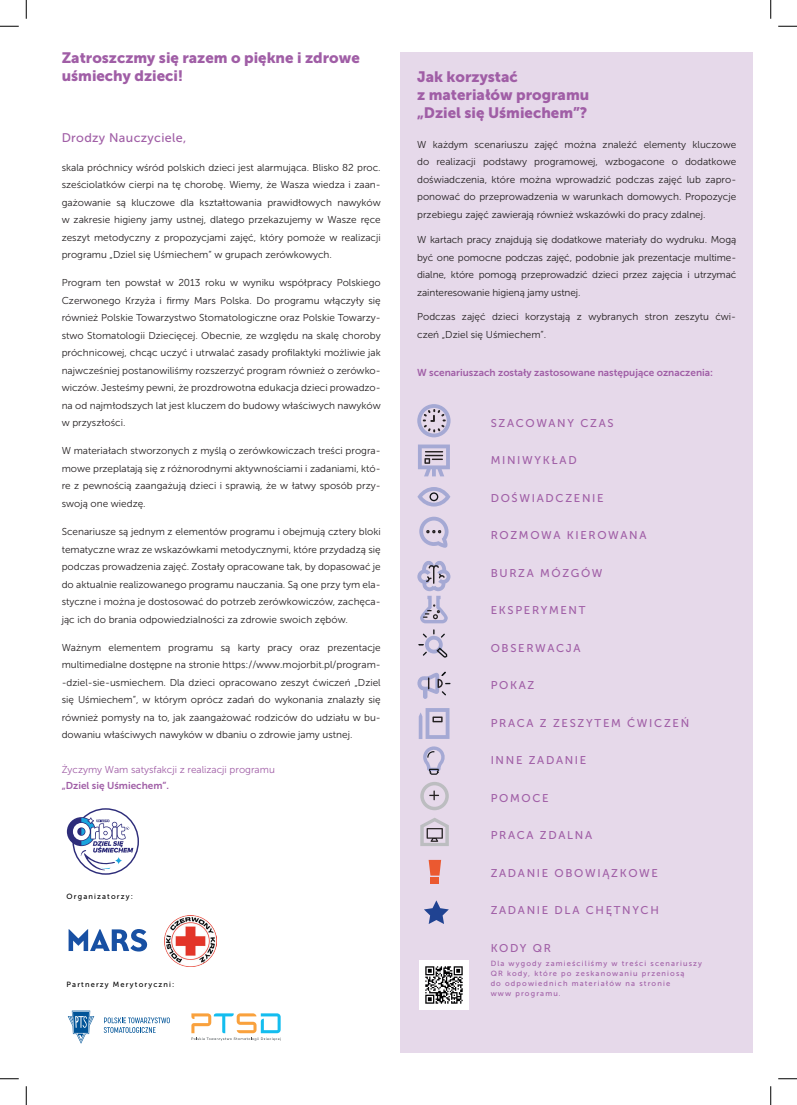
<style>
.page{position:relative;width:797px;height:1105px;background:#fff}
.page>*{position:absolute;margin:0;border:0;box-sizing:border-box;transform-origin:0 0}
.t1{font:15px/18px "Museo Sans 900";color:#a05ea6}
.t2{font:12.5px "Museo Sans 500";letter-spacing:.025em;color:#a05ea6}
.t3{font:11.25px "Museo Sans 500";letter-spacing:.15em;color:#a05ea6}
.t4{font:10px/17.5px "Museo Sans 300";color:#231f20;text-align:justify}
.t5{font:10px "Museo Sans 700";color:#a05ea6}
.t6{font:10px "Museo Sans 300";color:#a05ea6}
.t7{font:7.5px/10px "Museo Sans 500";letter-spacing:.15em;color:#a05ea6}
.t8{font:7.5px "Museo Sans 500";letter-spacing:.15em;color:#000}
</style>
<div class="page">
<div style="left:400px;top:52px;width:353px;height:1001px;background:#e6d9ea"></div>
<svg style="left:417px;top:404px;width:33px;height:33px"></svg>
<svg style="left:418px;top:444px;width:32px;height:32px"></svg>
<svg style="left:417px;top:487px;width:33px;height:19px"></svg>
<svg style="left:419px;top:517px;width:30px;height:31px"></svg>
<svg style="left:417px;top:561px;width:33px;height:62px"></svg>
<svg style="left:418px;top:629px;width:29px;height:29px"></svg>
<svg style="left:417px;top:672px;width:33px;height:27px"></svg>
<svg style="left:419px;top:708px;width:30px;height:31px"></svg>
<svg style="left:423px;top:747px;width:22px;height:28px"></svg>
<svg style="left:424px;top:900px;width:25px;height:24px"></svg>
<div style="left:430px;top:877px;width:9px;height:7px;background:#eb5930"></div>
<svg style="left:428px;top:860px;width:13px;height:16px"></svg>
<svg style="left:420px;top:818px;width:29px;height:28px"></svg>
<svg style="left:420px;top:782px;width:29px;height:28px"></svg>
<div style="left:419px;top:960px;width:49px;height:49px;background:#fff"></div>
<img style="left:425px;top:966px;width:38px;height:38px">
<svg style="left:191px;top:1013px;width:90px;height:28px"></svg>
<svg style="left:68px;top:1011px;width:26px;height:32px"></svg>
<svg style="left:104px;top:1017px;width:66px;height:16px"></svg>
<svg style="left:69px;top:929px;width:79px;height:22px"></svg>
<img style="left:165px;top:915px;width:51px;height:51px">
<div style="left:67px;top:817px;width:29px;height:29px;background:#2e2d7a;border-radius:50%"></div>
<svg style="left:72px;top:808px;width:67px;height:67px"></svg>
<svg style="left:0;top:25px;width:19px;height:2px"></svg>
<svg style="left:778px;top:25px;width:19px;height:2px"></svg>
<svg style="left:0;top:1078px;width:19px;height:1px"></svg>
<svg style="left:778px;top:1078px;width:19px;height:1px"></svg>
<svg style="left:25px;top:0;width:2px;height:19px"></svg>
<svg style="left:25px;top:1086px;width:2px;height:19px"></svg>
<svg style="left:770px;top:0;width:1px;height:19px"></svg>
<svg style="left:770px;top:1086px;width:1px;height:19px"></svg>
<h1 class="t1" style="left:62px;top:49px;width:299px">Zatroszczmy się razem o piękne i zdrowe uśmiechy dzieci!</h1>
<p class="t2" style="left:62px;top:131px;width:126px">Drodzy Nauczyciele,</p>
<p class="t4" style="left:62px;top:158px;width:320px">skala próchnicy wśród polskich dzieci jest alarmująca. Blisko 82 proc. sześciolatków cierpi na tę chorobę. Wiemy, że Wasza wiedza i zaan&shy;gażowanie są kluczowe dla kształtowania prawidłowych nawyków w zakresie higieny jamy ustnej, dlatego przekazujemy w Wasze ręce zeszyt metodyczny z propozycjami zajęć, który pomoże w realizacji programu „Dziel się Uśmiechem” w grupach zerówkowych.</p>
<p class="t4" style="left:62px;top:274px;width:320px">Program ten powstał w 2013 roku w wyniku współpracy Polskiego Czerwonego Krzyża i firmy Mars Polska. Do programu włączyły się również Polskie Towarzystwo Stomatologiczne oraz Polskie Towarzy&shy;stwo Stomatologii Dziecięcej. Obecnie, ze względu na skalę choroby próchnicowej, chcąc uczyć i utrwalać zasady profilaktyki możliwie jak najwcześniej postanowiliśmy rozszerzyć program również o zerówko&shy;wiczów. Jesteśmy pewni, że prozdrowotna edukacja dzieci prowadzo&shy;na od najmłodszych lat jest kluczem do budowy właściwych nawyków w przyszłości.</p>
<p class="t4" style="left:62px;top:442px;width:320px">W materiałach stworzonych z myślą o zerówkowiczach treści progra&shy;mowe przeplatają się z różnorodnymi aktywnościami i zadaniami, któ&shy;re z pewnością zaangażują dzieci i sprawią, że w łatwy sposób przy&shy;swoją one wiedzę.</p>
<p class="t4" style="left:62px;top:523px;width:320px">Scenariusze są jednym z elementów programu i obejmują cztery bloki tematyczne wraz ze wskazówkami metodycznymi, które przydadzą się podczas prowadzenia zajęć. Zostały opracowane tak, by dopasować je do aktualnie realizowanego programu nauczania. Są one przy tym ela&shy;styczne i można je dostosować do potrzeb zerówkowiczów, zachęca&shy;jąc ich do brania odpowiedzialności za zdrowie swoich zębów.</p>
<p class="t4" style="left:62px;top:638px;width:320px">Ważnym elementem programu są karty pracy oraz prezentacje multimedialne dostępne na stronie https://www.mojorbit.pl/program--dziel-sie-usmiechem. Dla dzieci opracowano zeszyt ćwiczeń „Dziel się Uśmiechem”, w którym oprócz zadań do wykonania znalazły się również pomysły na to, jak zaangażować rodziców do udziału w bu&shy;dowaniu właściwych nawyków w dbaniu o zdrowie jamy ustnej.</p>
<p class="t6" style="left:62px;top:764px;width:215px">Życzymy Wam satysfakcji z realizacji programu</p>
<p class="t5" style="left:62px;top:780px;width:109px">„Dziel się Uśmiechem”.</p>
<p class="t8" style="left:67px;top:892px;width:68px">Organizatorzy:</p>
<p class="t8" style="left:67px;top:980px;width:109px">Partnerzy Merytoryczni:</p>
<h1 class="t1" style="left:417px;top:67px;width:174px">Jak korzystać<br>z materiałów programu „Dziel się Uśmiechem”?</h1>
<p class="t4" style="left:417px;top:136px;width:320px">W każdym scenariuszu zajęć można znaleźć elementy kluczowe do realizacji podstawy programowej, wzbogacone o dodatkowe doświadczenia, które można wprowadzić podczas zajęć lub zapro&shy;ponować do przeprowadzenia w warunkach domowych. Propozycje przebiegu zajęć zawierają również wskazówki do pracy zdalnej.</p>
<p class="t4" style="left:417px;top:231px;width:320px">W kartach pracy znajdują się dodatkowe materiały do wydruku. Mogą być one pomocne podczas zajęć, podobnie jak prezentacje multime&shy;dialne, które pomogą przeprowadzić dzieci przez zajęcia i utrzymać zainteresowanie higieną jamy ustnej.</p>
<p class="t4" style="left:417px;top:308px;width:320px">Podczas zajęć dzieci korzystają z wybranych stron zeszytu ćwi&shy;czeń „Dziel się Uśmiechem”.</p>
<p class="t5" style="left:417px;top:367px;width:297px">W scenariuszach zostały zastosowane następujące oznaczenia:</p>
<p class="t3" style="left:490px;top:417px;width:124px">SZACOWANY CZAS</p>
<p class="t3" style="left:490px;top:454px;width:87px">MINIWYKŁAD</p>
<p class="t3" style="left:490px;top:492px;width:114px">DOŚWIADCZENIE</p>
<p class="t3" style="left:490px;top:529px;width:157px">ROZMOWA KIEROWANA</p>
<p class="t3" style="left:490px;top:567px;width:113px">BURZA MÓZGÓW</p>
<p class="t3" style="left:490px;top:604px;width:96px">EKSPERYMENT</p>
<p class="t3" style="left:490px;top:642px;width:91px">OBSERWACJA</p>
<p class="t3" style="left:490px;top:679px;width:45px">POKAZ</p>
<p class="t3" style="left:490px;top:717px;width:200px">PRACA Z ZESZYTEM ĆWICZEŃ</p>
<p class="t3" style="left:490px;top:754px;width:97px">INNE ZADANIE</p>
<p class="t3" style="left:490px;top:792px;width:60px">POMOCE</p>
<p class="t3" style="left:490px;top:829px;width:103px">PRACA ZDALNA</p>
<p class="t3" style="left:490px;top:866px;width:169px">ZADANIE OBOWIĄZKOWE</p>
<p class="t3" style="left:490px;top:904px;width:170px">ZADANIE DLA CHĘTNYCH</p>
<p class="t3" style="left:490px;top:941px;width:62px">KODY QR</p>
<p class="t7" style="left:490px;top:958px;width:213px">Dla wygody zamieściliśmy w treści scenariuszy QR kody, które po zeskanowaniu przeniosą<br>do odpowiednich materiałów na stronie<br>www programu.</p>
</div>
